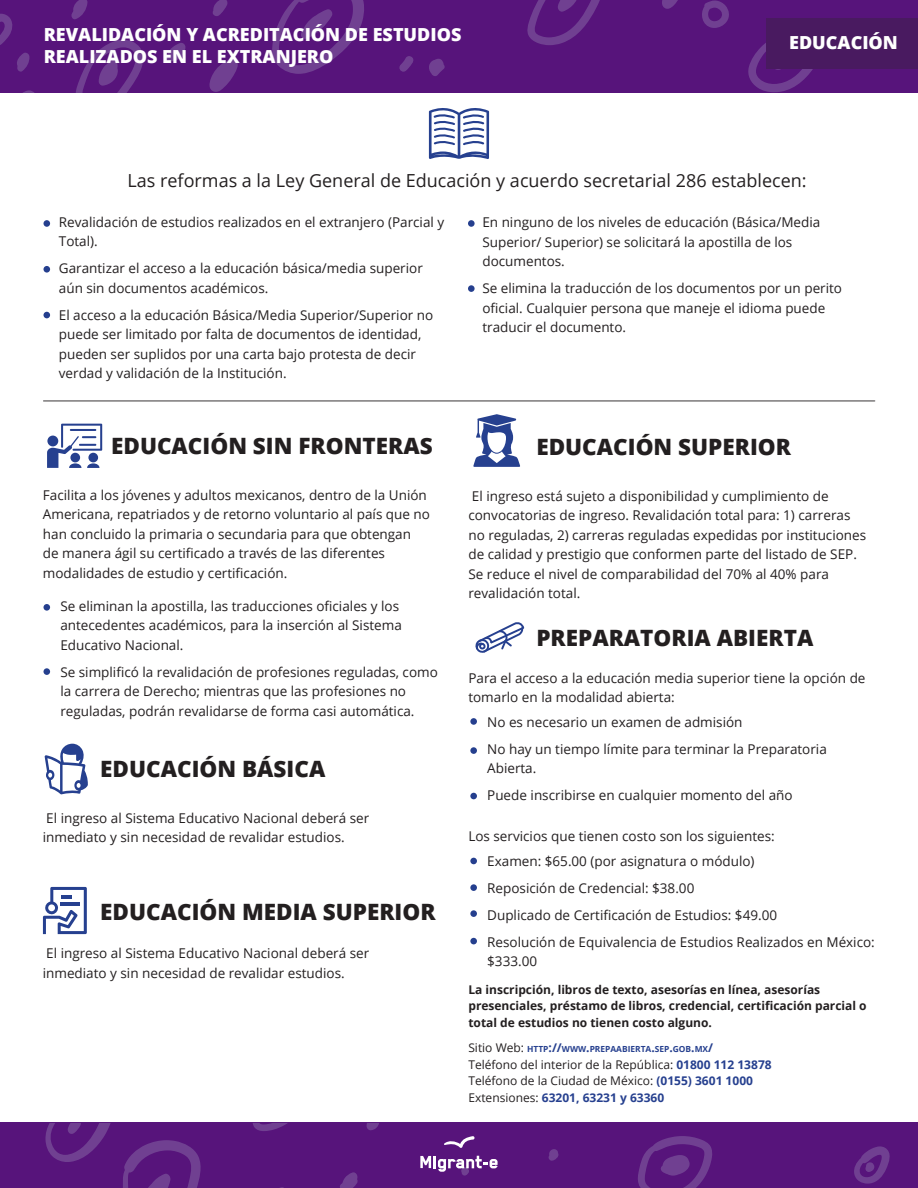
<style>
.page{position:relative;width:918px;height:1188px;background:#fff}
.page>*{position:absolute;margin:0;border:0;box-sizing:border-box;transform-origin:0 0}
.t1{font:800 22.5px "Open Sans";color:#231f20}
.t2{font:18px "Open Sans";color:#231f20}
.t3{font:800 18px/21.6px "Open Sans";color:#fff}
.t4{font:13.5px/19.5px "Open Sans";color:#231f20}
.t5{font:700 12px/16.5px "Open Sans";color:#231f20}
.t6{font:12px/16.5px "Open Sans";color:#231f20}
.t7{font:700 8.4px "Open Sans";color:#26408f}
.s1{font-weight:400;font-size:12px;color:#231f20}
.s2{font-size:12px}
.s3{font-weight:700;color:#26408f}
</style>
<div class="page">
<div style="left:44px;top:604px;width:6px;height:7px;background:#253f8e;border-radius:50%"></div>
<div style="left:470px;top:718px;width:7px;height:7px;background:#253f8e;border-radius:50%"></div>
<div style="left:470px;top:858px;width:7px;height:6px;background:#253f8e;border-radius:50%"></div>
<div style="left:44px;top:220px;width:6px;height:7px;background:#253f8e;border-radius:50%"></div>
<div style="left:468px;top:220px;width:7px;height:7px;background:#253f8e;border-radius:50%"></div>
<div style="left:468px;top:285px;width:7px;height:7px;background:#253f8e;border-radius:50%"></div>
<div style="left:44px;top:266px;width:6px;height:7px;background:#253f8e;border-radius:50%"></div>
<div style="left:44px;top:668px;width:6px;height:7px;background:#253f8e;border-radius:50%"></div>
<div style="left:470px;top:747px;width:7px;height:7px;background:#253f8e;border-radius:50%"></div>
<div style="left:470px;top:884px;width:7px;height:7px;background:#253f8e;border-radius:50%"></div>
<div style="left:470px;top:910px;width:7px;height:7px;background:#253f8e;border-radius:50%"></div>
<div style="left:470px;top:793px;width:7px;height:6px;background:#253f8e;border-radius:50%"></div>
<div style="left:470px;top:938px;width:7px;height:6px;background:#253f8e;border-radius:50%"></div>
<svg style="left:44px;top:312px;width:6px;height:6px"></svg>
<div style="left:0;top:1123px;width:918px;height:65px;background:#57147b"></div>
<svg style="left:45px;top:1123px;width:156px;height:65px"></svg>
<svg style="left:253px;top:1123px;width:35px;height:8px"></svg>
<svg style="left:340px;top:1172px;width:18px;height:16px"></svg>
<svg style="left:366px;top:1123px;width:13px;height:7px"></svg>
<svg style="left:548px;top:1149px;width:11px;height:12px"></svg>
<svg style="left:638px;top:1136px;width:74px;height:52px"></svg>
<svg style="left:854px;top:1146px;width:36px;height:38px"></svg>
<svg style="left:420px;top:1156px;width:78px;height:20px"></svg>
<svg style="left:444px;top:1136px;width:31px;height:12px"></svg>
<div style="left:0;top:0;width:918px;height:93px;background:#57147b"></div>
<svg style="left:212px;top:0;width:16px;height:16px"></svg>
<svg style="left:272px;top:0;width:92px;height:74px"></svg>
<svg style="left:166px;top:43px;width:20px;height:18px"></svg>
<svg style="left:209px;top:59px;width:29px;height:33px"></svg>
<svg style="left:71px;top:0;width:17px;height:19px"></svg>
<svg style="left:76px;top:40px;width:67px;height:53px"></svg>
<svg style="left:17px;top:53px;width:13px;height:19px"></svg>
<svg style="left:0;top:14px;width:13px;height:31px"></svg>
<svg style="left:23px;top:90px;width:12px;height:3px"></svg>
<svg style="left:527px;top:0;width:73px;height:45px"></svg>
<svg style="left:662px;top:0;width:16px;height:9px"></svg>
<svg style="left:748px;top:43px;width:65px;height:49px"></svg>
<svg style="left:399px;top:56px;width:15px;height:16px"></svg>
<svg style="left:429px;top:59px;width:16px;height:17px"></svg>
<svg style="left:702px;top:1px;width:27px;height:27px"></svg>
<div style="left:766px;top:18px;width:152px;height:51px;background:#491a60"></div>
<svg style="left:429px;top:108px;width:60px;height:51px"></svg>
<hr style="left:44px;top:400px;width:831px;height:2px;background:#231f20">
<svg style="left:45px;top:744px;width:43px;height:50px"></svg>
<svg style="left:43px;top:887px;width:44px;height:47px"></svg>
<hr style="left:61px;top:903px;width:19px;height:3px;background:#26408f">
<svg style="left:473px;top:414px;width:47px;height:53px"></svg>
<svg style="left:475px;top:622px;width:49px;height:31px"></svg>
<svg style="left:47px;top:424px;width:55px;height:44px"></svg>
<h2 class="t3" style="left:44px;top:26px;width:419px">REVALIDACIÓN Y ACREDITACIÓN DE ESTUDIOS<br>REALIZADOS EN EL EXTRANJERO</h2>
<h2 class="t3" style="left:789px;top:33px;width:110px">EDUCACIÓN</h2>
<h2 class="t2" style="left:128px;top:173px;width:681px">Las reformas a la Ley General de Educación y acuerdo secretarial 286 establecen:</h2>
<p class="t4" style="left:59px;top:213px;width:387px">Revalidación de estudios realizados en el extranjero (Parcial y<br>Total).</p>
<p class="t4" style="left:59px;top:258px;width:366px">Garantizar el acceso a la educación básica/media superior aún sin documentos académicos.</p>
<p class="t4" style="left:59px;top:305px;width:376px">El acceso a la educación Básica/Media Superior/Superior no puede ser limitado por falta de documentos de identidad, pueden ser suplidos por una carta bajo protesta de decir verdad y validación de la Institución.</p>
<h1 class="t1" style="left:111px;top:437px;width:323px">EDUCACIÓN SIN FRONTERAS</h1>
<p class="t4" style="left:43px;top:487px;width:389px">Facilita a los jóvenes y adultos mexicanos, dentro de la Unión Americana, repatriados y de retorno voluntario al país que no han concluido la primaria o secundaria para que obtengan de manera ágil su certificado a través de las diferentes modalidades de estudio y certificación.</p>
<p class="t4" style="left:60px;top:596px;width:343px">Se eliminan la apostilla, las traducciones oficiales y los antecedentes académicos, para la inserción al Sistema<br>Educativo Nacional.</p>
<p class="t4" style="left:60px;top:662px;width:379px">Se simplificó la revalidación de profesiones reguladas, como la carrera de Derecho; mientras que las profesiones no reguladas, podrán revalidarse de forma casi automática.</p>
<h1 class="t1" style="left:100px;top:759px;width:227px">EDUCACIÓN BÁSICA</h1>
<p class="t4" style="left:43px;top:808px;width:328px">El ingreso al Sistema Educativo Nacional deberá ser inmediato y sin necesidad de revalidar estudios.</p>
<h1 class="t1" style="left:100px;top:903px;width:337px">EDUCACIÓN MEDIA SUPERIOR</h1>
<p class="t4" style="left:43px;top:943px;width:328px">El ingreso al Sistema Educativo Nacional deberá ser inmediato y sin necesidad de revalidar estudios.</p>
<p class="t4" style="left:482px;top:212px;width:339px">En ninguno de los niveles de educación (Básica/Media<br>Superior/ Superior) se solicitará la apostilla de los documentos.</p>
<p class="t4" style="left:482px;top:280px;width:361px">Se elimina la traducción de los documentos por un perito oficial. Cualquier persona que maneje el idioma puede traducir el documento.</p>
<h1 class="t1" style="left:536px;top:438px;width:256px">EDUCACIÓN SUPERIOR</h1>
<p class="t4" style="left:468px;top:486px;width:399px">El ingreso está sujeto a disponibilidad y cumplimiento de convocatorias de ingreso. Revalidación total para: 1) carreras no reguladas, 2) carreras reguladas expedidas por instituciones de calidad y prestigio que conformen parte del listado de SEP.<br>Se reduce el nivel de comparabilidad del 70% al 40% para revalidación total.</p>
<h1 class="t1" style="left:536px;top:629px;width:278px">PREPARATORIA ABIERTA</h1>
<p class="t4" style="left:468px;top:670px;width:399px">Para el acceso a la educación media superior tiene la opción de tomarlo en la modalidad abierta:</p>
<p class="t4" style="left:487px;top:710px;width:341px;line-height:27px">No es necesario un examen de admisión<br>No hay un tiempo límite para terminar la Preparatoria</p>
<p class="t4" style="left:487px;top:756px;width:307px;line-height:27px">Abierta.<br>Puede inscribirse en cualquier momento del año</p>
<p class="t4" style="left:468px;top:826px;width:308px">Los servicios que tienen costo son los siguientes:</p>
<p class="t4" style="left:487px;top:847px;width:389px;line-height:27px">Examen: $65.00 (por asignatura o módulo)<br>Reposición de Credencial: $38.00<br>Duplicado de Certificación de Estudios: $49.00<br>Resolución de Equivalencia de Estudios Realizados en México:</p>
<p class="t4" style="left:487px;top:953px;width:51px">$333.00</p>
<p class="t5" style="left:468px;top:982px;width:400px">La inscripción, libros de texto, asesorías en línea, asesorías presenciales, préstamo de libros, credencial, certificación parcial o total de estudios no tienen costo alguno.</p>
<p class="t7" style="left:468px;top:1045px;width:246px"><span class="s1">Sitio Web:</span> HTTP<span class="s2">://</span>WWW<span class="s2">.</span>PREPAABIERTA<span class="s2">.</span>SEP<span class="s2">.</span>GOB<span class="s2">.</span>MX<span class="s2">/</span></p>
<p class="t6" style="left:468px;top:1057px;width:305px">Teléfono del interior de la República: <span class="s3">01800 112 13878<br></span>Teléfono de la Ciudad de México: <span class="s3">(0155) 3601 1000<br></span>Extensiones: <span class="s3">63201, 63231 y 63360</span></p>
</div>
